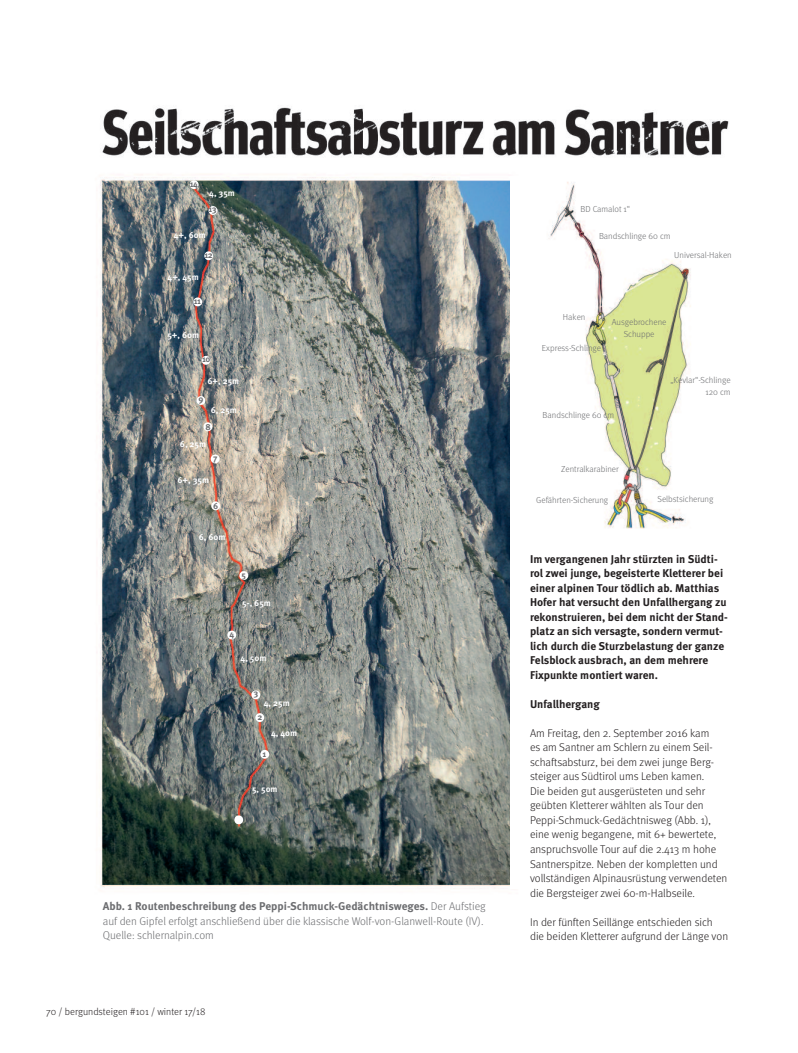
<style>
.page{position:relative;width:798px;height:1053px;background:#fff}
.page>*{position:absolute;margin:0;border:0;box-sizing:border-box;transform-origin:0 0}
.t1{font:300 11.25px/14.5px "Meta OT";color:#231f20}
.t2{font:700 11.25px/14.5px "Meta OT";color:#231f20}
.t3{font:300 11.25px/14.5px "Meta OT";color:#6c6d70}
.t4{font:300 10px "Meta OT";color:#231f20}
.t5{font:300 8.75px/12px "Meta OT";color:#6c6d70;text-align:right}
.t6{font:700 8.75px "Meta OT";color:#fff}
.t7{font:700 8.75px "Meta OT";letter-spacing:-.05em;color:#6c6d70}
.s1{font-weight:700}
</style>
<div class="page">
<img style="left:99px;top:107px;width:630px;height:780px">
<div style="left:510px;top:177px;width:18px;height:711px;background:#fff"></div>
<div style="left:255px;top:713px;width:9px;height:9px;background:#fff;border-radius:50%"></div>
<div style="left:260px;top:749px;width:9px;height:9px;background:#fff;border-radius:50%"></div>
<div style="left:234px;top:815px;width:9px;height:9px;background:#fff;border-radius:50%"></div>
<div style="left:251px;top:690px;width:9px;height:9px;background:#fff;border-radius:50%"></div>
<div style="left:227px;top:630px;width:9px;height:9px;background:#fff;border-radius:50%"></div>
<div style="left:239px;top:571px;width:9px;height:9px;background:#fff;border-radius:50%"></div>
<div style="left:211px;top:501px;width:9px;height:9px;background:#fff;border-radius:50%"></div>
<div style="left:211px;top:454px;width:8px;height:9px;background:#fff;border-radius:50%"></div>
<div style="left:203px;top:422px;width:9px;height:9px;background:#fff;border-radius:50%"></div>
<div style="left:196px;top:396px;width:9px;height:9px;background:#fff;border-radius:50%"></div>
<div style="left:190px;top:180px;width:8px;height:9px;background:#fff;border-radius:50%"></div>
<div style="left:208px;top:206px;width:9px;height:9px;background:#fff;border-radius:50%"></div>
<div style="left:201px;top:356px;width:9px;height:9px;background:#fff;border-radius:50%"></div>
<div style="left:193px;top:297px;width:9px;height:9px;background:#fff;border-radius:50%"></div>
<div style="left:204px;top:251px;width:9px;height:9px;background:#fff;border-radius:50%"></div>
<p class="t7" style="left:190px;top:180px;width:10px">14</p>
<p class="t6" style="left:209px;top:189px;width:27px">4, 35m</p>
<p class="t7" style="left:208px;top:206px;width:10px">13</p>
<p class="t6" style="left:174px;top:232px;width:33px">4+, 60m</p>
<p class="t7" style="left:204px;top:251px;width:10px">12</p>
<p class="t6" style="left:167px;top:273px;width:33px">4+, 45m</p>
<p class="t7" style="left:194px;top:298px;width:9px">11</p>
<p class="t6" style="left:167px;top:332px;width:33px">5+, 60m</p>
<p class="t7" style="left:202px;top:356px;width:10px">10</p>
<p class="t6" style="left:207px;top:378px;width:33px">6+, 25m</p>
<p class="t7" style="left:198px;top:395px;width:6px">9</p>
<p class="t6" style="left:211px;top:407px;width:28px">6, 25m</p>
<p class="t7" style="left:205px;top:423px;width:7px">8</p>
<p class="t6" style="left:180px;top:441px;width:28px">6, 25m</p>
<p class="t7" style="left:213px;top:454px;width:6px">7</p>
<p class="t6" style="left:177px;top:477px;width:33px">6+, 35m</p>
<p class="t7" style="left:213px;top:502px;width:7px">6</p>
<p class="t6" style="left:199px;top:533px;width:28px">6, 60m</p>
<p class="t7" style="left:241px;top:571px;width:6px">5</p>
<p class="t6" style="left:242px;top:600px;width:30px">5-, 65m</p>
<p class="t7" style="left:229px;top:630px;width:6px">4</p>
<p class="t6" style="left:240px;top:655px;width:27px">4, 50m</p>
<p class="t7" style="left:253px;top:690px;width:6px">3</p>
<p class="t6" style="left:264px;top:699px;width:27px">4, 25m</p>
<p class="t7" style="left:257px;top:713px;width:6px">2</p>
<p class="t6" style="left:271px;top:729px;width:28px">4, 40m</p>
<p class="t7" style="left:262px;top:750px;width:5px">1</p>
<p class="t6" style="left:252px;top:785px;width:27px">5, 50m</p>
<p class="t3" style="left:103px;top:900px;width:384px"><span class="s1">Abb. 1 Routenbeschreibung des Peppi-Schmuck-Gedächtnisweges.</span> Der Aufstieg auf den Gipfel erfolgt anschließend über die klassische Wolf-von-Glanwell-Route (IV).<br>Quelle: schlernalpin.com</p>
<p class="t4" style="left:46px;top:1007px;width:160px">70 / bergundsteigen #101 / winter 17/18</p>
<p class="t5" style="left:580px;top:204px;width:51px">BD Camalot 1“</p>
<p class="t5" style="left:598px;top:231px;width:73px">Bandschlinge 60 cm</p>
<p class="t5" style="left:674px;top:249px;width:59px">Universal-Haken</p>
<p class="t5" style="left:562px;top:311px;width:24px">Haken</p>
<p class="t5" style="left:541px;top:343px;width:61px">Express-Schlinge</p>
<p class="t5" style="left:611px;top:317px;width:56px;text-align:center">Ausgebrochene<br>Schuppe</p>
<p class="t5" style="left:670px;top:374px;width:62px">„Kevlar“-Schlinge<br>120 cm</p>
<p class="t5" style="left:542px;top:409px;width:73px">Bandschlinge 60 cm</p>
<p class="t5" style="left:561px;top:463px;width:59px">Zentralkarabiner</p>
<p class="t5" style="left:536px;top:494px;width:73px">Gefährten-Sicherung</p>
<p class="t5" style="left:657px;top:493px;width:57px">Selbstsicherung</p>
<p class="t2" style="left:530px;top:552px;width:199px">Im vergangenen Jahr stürzten in Südti&shy;rol zwei junge, begeisterte Kletterer bei einer alpinen Tour tödlich ab. Matthias Hofer hat versucht den Unfallhergang zu rekonstruieren, bei dem nicht der Stand&shy;platz an sich versagte, sondern vermut&shy;lich durch die Sturzbelastung der ganze Felsblock ausbrach, an dem mehrere Fixpunkte montiert waren.</p>
<p class="t2" style="left:530px;top:697px;width:71px">Unfallhergang</p>
<p class="t1" style="left:530px;top:726px;width:199px">Am Freitag, den 2. September 2016 kam<br>es am Santner am Schlern zu einem Seil&shy;schaftsabsturz, bei dem zwei junge Berg&shy;steiger aus Südtirol ums Leben kamen.<br>Die beiden gut ausgerüsteten und sehr geübten Kletterer wählten als Tour den Peppi-Schmuck-Gedächtnisweg (Abb. 1), eine wenig begangene, mit 6+ bewertete, anspruchsvolle Tour auf die 2.413 m hohe Santnerspitze. Neben der kompletten und vollständigen Alpinausrüstung verwendeten die Bergsteiger zwei 60-m-Halbseile.</p>
<p class="t1" style="left:530px;top:915px;width:199px">In der fünften Seillänge entschieden sich die beiden Kletterer aufgrund der Länge von</p>
</div>
